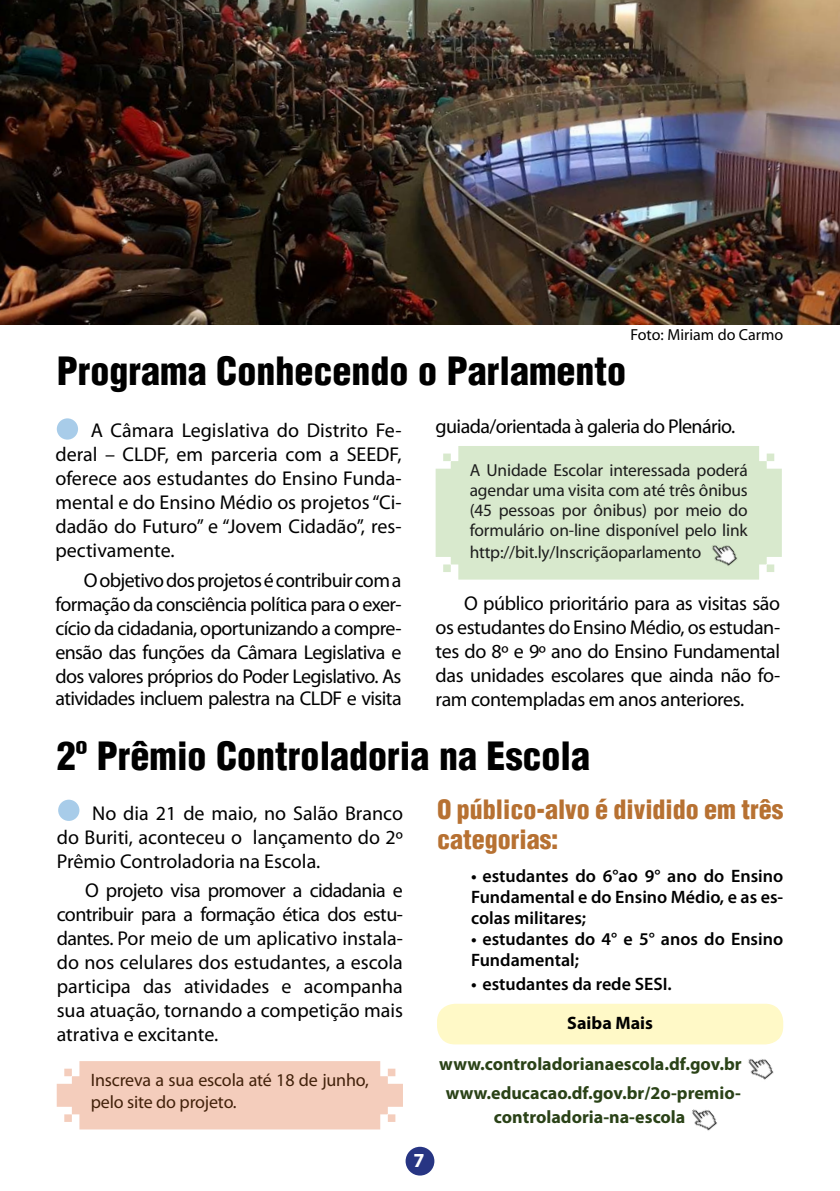
<style>
.page{position:relative;width:840px;height:1191px;background:#fff}
.page>*{position:absolute;margin:0;border:0;box-sizing:border-box;transform-origin:0 0}
.t1{font:900 condensed 38px "Helvetica LT";color:#000}
.t2{font:900 condensed 26px/30px "Helvetica LT";color:#b77132}
.t3{font:20px/24px "Myriad Pro";letter-spacing:-.02em;color:#000;text-align:justify}
.t4{font:700 20px "Myriad Pro";color:#fff}
.t5{font:600 18px/21px "Myriad Pro";color:#000;text-align:justify}
.t6{font:700 18px/29.6px "Myriad Pro";color:#2a4217;text-align:center}
.t7{font:18px/22px "Myriad Pro";letter-spacing:-.01em;color:#42210a}
.t8{font:700 18px "Myriad Pro";color:#000}
.t9{font:17.4px/20px "Myriad Pro";letter-spacing:-.01em;color:#1c1c1c;text-align:justify}
.t10{font:16px "Myriad Pro";color:#000}
</style>
<div class="page">
<div style="left:57px;top:418px;width:21px;height:21px;background:#a8cce9;border-radius:50%"></div>
<div style="left:435px;top:446px;width:346px;height:133px;background:#d8e9cd"></div>
<img style="left:705px;top:534px;width:39px;height:39px">
<img style="left:0;top:0;width:839px;height:324px">
<svg style="left:57px;top:1061px;width:346px;height:68px;background:#f4d0c0"></svg>
<div style="left:58px;top:799px;width:21px;height:22px;background:#a8cce9;border-radius:50%"></div>
<div style="left:437px;top:1003px;width:345px;height:41px;background:#fff9c7;border-radius:18px"></div>
<img style="left:748px;top:1059px;width:26px;height:21px">
<img style="left:692px;top:1109px;width:25px;height:22px">
<div style="left:405px;top:1146px;width:29px;height:29px;background:#273583;border-radius:50%"></div>
<p class="t10" style="left:630px;top:325px;width:154px">Foto: Miriam do Carmo</p>
<h1 class="t1" style="left:57px;top:347px;width:570px">Programa Conhecendo o Parlamento</h1>
<p class="t3" style="left:55px;top:418px;width:347px;text-indent:35px">A Câmara Legislativa do Distrito Fe&shy;deral – CLDF, em parceria com a SEEDF, oferece aos estudantes do Ensino Funda&shy;mental e do Ensino Médio os projetos “Ci&shy;dadão do Futuro” e “Jovem Cidadão”, res&shy;pectivamente.</p>
<p class="t3" style="left:55px;top:567px;width:347px;text-indent:28px">O objetivo dos projetos é contribuir com a formação da consciência política para o exer&shy;cício da cidadania, oportunizando a compre&shy;ensão das funções da Câmara Legislativa e dos valores próprios do Poder Legislativo. As</p>
<p class="t3" style="left:55px;top:685px;width:347px">atividades incluem palestra na CLDF e visita</p>
<p class="t3" style="left:435px;top:414px;width:301px">guiada/orientada à galeria do Plenário.</p>
<p class="t9" style="left:469px;top:460px;width:279px">A Unidade Escolar interessada poderá agendar uma visita com até três ônibus (45 pessoas por ônibus) por meio do formulário on-line disponível pelo link</p>
<p class="t9" style="left:469px;top:542px;width:233px">http://bit.ly/Inscriçãoparlamento</p>
<p class="t3" style="left:435px;top:591px;width:346px;text-indent:28px">O público prioritário para as visitas são os estudantes do Ensino Médio, os estudan&shy;tes do 8º e 9º ano do Ensino Fundamental das unidades escolares que ainda não fo&shy;ram contempladas em anos anteriores.</p>
<h1 class="t1" style="left:57px;top:732px;width:534px">2º Prêmio Controladoria na Escola</h1>
<p class="t3" style="left:57px;top:800px;width:347px;text-indent:35px">No dia 21 de maio, no Salão Branco do Buriti, aconteceu o lançamento do 2º Prêmio Controladoria na Escola.</p>
<p class="t3" style="left:57px;top:878px;width:347px;text-indent:28px">O projeto visa promover a cidadania e contribuir para a formação ética dos estu&shy;dantes. Por meio de um aplicativo instala&shy;do nos celulares dos estudantes, a escola participa das atividades e acompanha sua atuação, tornando a competição mais atrativa e excitante.</p>
<p class="t7" style="left:91px;top:1068px;width:279px">Inscreva a sua escola até 18 de junho, pelo site do projeto.</p>
<h2 class="t2" style="left:437px;top:794px;width:347px">O público-alvo é dividido em três categorias:</h2>
<p class="t5" style="left:471px;top:864px;width:313px">• estudantes do 6°ao 9° ano do Ensino Fundamental e do Ensino Médio, e as es&shy;colas militares;</p>
<p class="t5" style="left:471px;top:927px;width:313px">• estudantes do 4° e 5° anos do Ensino<br>Fundamental;</p>
<p class="t5" style="left:471px;top:972px;width:202px">• estudantes da rede SESI.</p>
<p class="t8" style="left:567px;top:1012px;width:87px">Saiba Mais</p>
<p class="t6" style="left:439px;top:1049px;width:304px">www.controladorianaescola.df.gov.br www.educacao.df.gov.br/2o-premio-</p>
<p class="t6" style="left:493px;top:1102px;width:193px">controladoria-na-escola</p>
<p class="t4" style="left:413px;top:1149px;width:13px">7</p>
</div>
